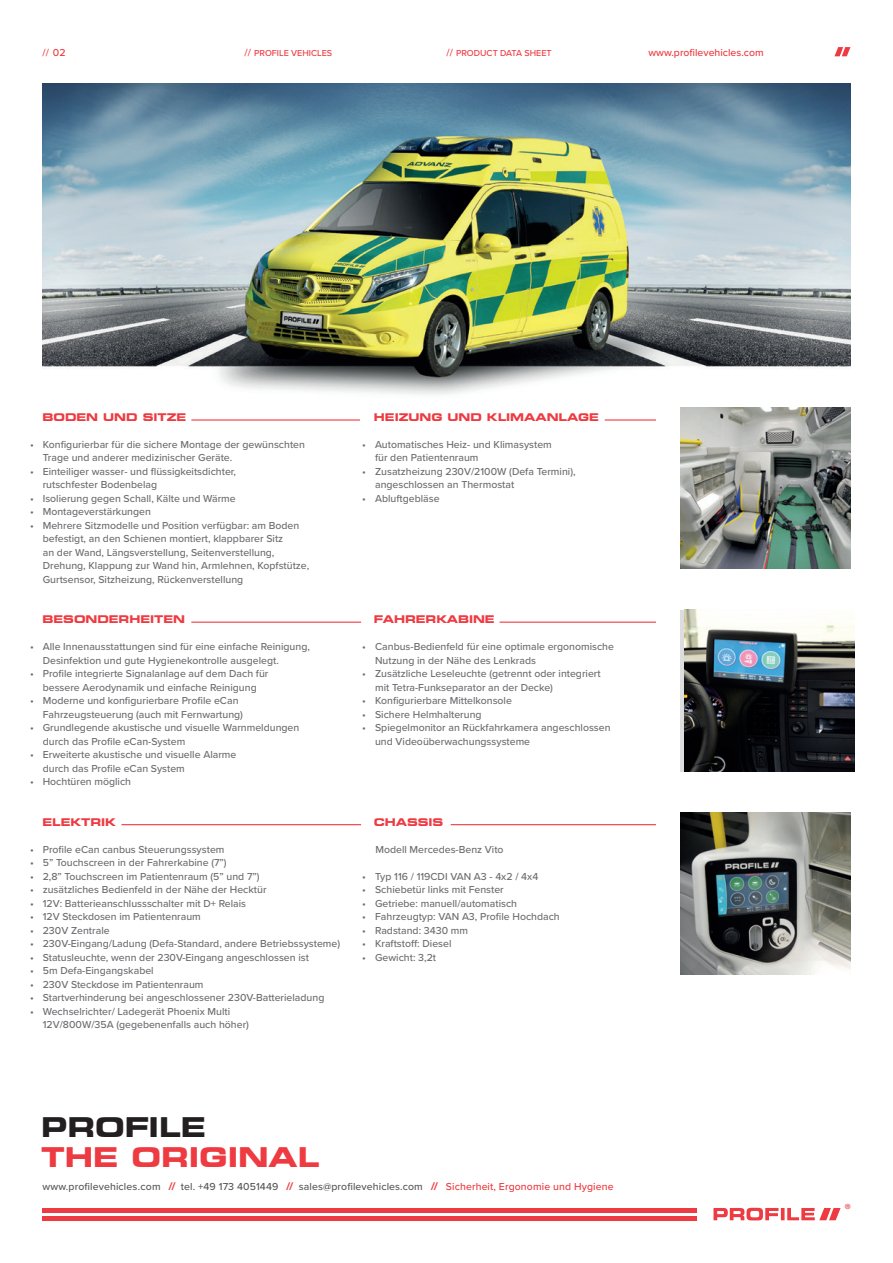
<style>
.page{position:relative;width:893px;height:1263px;background:#fff}
.page>*{position:absolute;margin:0;border:0;box-sizing:border-box;transform-origin:0 0}
.t1{font:700 expanded 27px "Square 721 BT";color:#ee3a41}
.t2{font:700 expanded 27px "Square 721 BT";color:#231f20}
.Leipis{font:500 10.5px/13.5px "Proxima Nova";color:#6c6d70}
.H3_header{font:500 10.5px "Proxima Nova";letter-spacing:.01em;color:#57585a}
.H2_otsikko{font:700 expanded 10.5px "Square 721 BT";color:#ee3a41}
.H3_header-2{font:500 10.5px "Proxima Nova";color:#ee3a41}
.H3_header-3{font:500 9px "Proxima Nova";color:#ee3a41}
.t3{font:6.9px "Square 721 Blk Normal";color:#ee3a41}
.s1{font-size:10.5px}
.s2{font-family:"Helvetica";font-weight:700;color:#ee3a41}
.s3{color:#ee3a41}
</style>
<div class="page">
<img style="left:43px;top:83px;width:807px;height:312px">
<hr style="left:605px;top:419px;width:51px;height:2px;background:#ee3a41">
<hr style="left:191px;top:419px;width:169px;height:2px;background:#ee3a41">
<img style="left:680px;top:407px;width:170px;height:162px">
<div style="left:680px;top:610px;width:170px;height:162px;background:#dcdddf"></div>
<svg style="left:834px;top:47px;width:16px;height:9px"></svg>
<hr style="left:500px;top:622px;width:156px;height:1px;background:#ee3a41">
<hr style="left:191px;top:622px;width:170px;height:1px;background:#ee3a41">
<hr style="left:451px;top:824px;width:205px;height:1px;background:#ee3a41">
<hr style="left:122px;top:824px;width:239px;height:1px;background:#ee3a41">
<hr style="left:43px;top:1216px;width:654px;height:4px;background:#ee3a41">
<hr style="left:43px;top:1208px;width:654px;height:4px;background:#ee3a41">
<svg style="left:713px;top:1208px;width:128px;height:12px"></svg>
<img style="left:684px;top:610px;width:171px;height:162px">
<img style="left:680px;top:812px;width:170px;height:162px">
<p class="H3_header-2" style="left:43px;top:45px;width:25px">// 02</p>
<p class="H3_header-3" style="left:244px;top:46px;width:89px"><span class="s1">//</span> PROFILE VEHICLES</p>
<p class="H3_header-3" style="left:446px;top:46px;width:107px"><span class="s1">//</span> PRODUCT DATA SHEET</p>
<p class="H3_header-2" style="left:648px;top:45px;width:117px">www.profilevehicles.com</p>
<p class="H2_otsikko" style="left:43px;top:410px;width:145px">BODEN UND SITZE</p>
<p class="Leipis" style="left:43px;top:437px;width:264px;text-indent:-13px">• Konfigurierbar für die sichere Montage der gewünschten<br>Trage und anderer medizinischer Geräte.</p>
<p class="Leipis" style="left:43px;top:464px;width:195px;text-indent:-13px">• Einteiliger wasser- und flüssigkeitsdichter, rutschfester Bodenbelag</p>
<p class="Leipis" style="left:30px;top:491px;width:207px">• Isolierung gegen Schall, Kälte und Wärme</p>
<p class="Leipis" style="left:30px;top:504px;width:122px">• Montageverstärkungen</p>
<p class="Leipis" style="left:43px;top:518px;width:268px;text-indent:-13px">• Mehrere Sitzmodelle und Position verfügbar: am Boden befestigt, an den Schienen montiert, klappbarer Sitz<br>an der Wand, Längsverstellung, Seitenverstellung, Drehung, Klappung zur Wand hin, Armlehnen, Kopfstütze, Gurtsensor, Sitzheizung, Rückenverstellung</p>
<p class="H2_otsikko" style="left:43px;top:613px;width:144px">BESONDERHEITEN</p>
<p class="Leipis" style="left:43px;top:639px;width:269px;text-indent:-13px">• Alle Innenausstattungen sind für eine einfache Reinigung,<br>Desinfektion und gute Hygienekontrolle ausgelegt.</p>
<p class="Leipis" style="left:30px;top:666px;width:240px;text-align:center">• Profile integrierte Signalanlage auf dem Dach für bessere Aerodynamik und einfache Reinigung</p>
<p class="Leipis" style="left:43px;top:693px;width:202px;text-indent:-13px">• Moderne und konfigurierbare Profile eCan<br>Fahrzeugsteuerung (auch mit Fernwartung)</p>
<p class="Leipis" style="left:43px;top:720px;width:258px;text-indent:-13px">• Grundlegende akustische und visuelle Warnmeldungen durch das Profile eCan-System</p>
<p class="Leipis" style="left:43px;top:747px;width:195px;text-indent:-13px">• Erweiterte akustische und visuelle Alarme durch das Profile eCan System</p>
<p class="Leipis" style="left:30px;top:774px;width:103px">• Hochtüren möglich</p>
<p class="H2_otsikko" style="left:43px;top:815px;width:75px">ELEKTRIK</p>
<p class="Leipis" style="left:30px;top:842px;width:196px">• Profile eCan canbus Steuerungssystem</p>
<p class="Leipis" style="left:30px;top:855px;width:198px">• 5” Touchscreen in der Fahrerkabine (7”)</p>
<p class="Leipis" style="left:30px;top:869px;width:231px">• 2,8” Touchscreen im Patientenraum (5” und 7”)</p>
<p class="Leipis" style="left:30px;top:882px;width:238px">• zusätzliches Bedienfeld in der Nähe der Hecktür</p>
<p class="Leipis" style="left:30px;top:896px;width:218px">• 12V: Batterieanschlussschalter mit D+ Relais</p>
<p class="Leipis" style="left:30px;top:909px;width:172px">• 12V Steckdosen im Patientenraum</p>
<p class="Leipis" style="left:30px;top:923px;width:81px">• 230V Zentrale</p>
<p class="Leipis" style="left:30px;top:936px;width:312px">• 230V-Eingang/Ladung (Defa-Standard, andere Betriebssysteme)</p>
<p class="Leipis" style="left:30px;top:950px;width:280px">• Statusleuchte, wenn der 230V-Eingang angeschlossen ist</p>
<p class="Leipis" style="left:30px;top:963px;width:125px">• 5m Defa-Eingangskabel</p>
<p class="Leipis" style="left:30px;top:977px;width:175px">• 230V Steckdose im Patientenraum</p>
<p class="Leipis" style="left:30px;top:990px;width:296px">• Startverhinderung bei angeschlossener 230V-Batterieladung</p>
<p class="Leipis" style="left:43px;top:1004px;width:208px;text-indent:-13px">• Wechselrichter/ Ladegerät Phoenix Multi<br>12V/800W/35A (gegebenenfalls auch höher)</p>
<p class="H2_otsikko" style="left:374px;top:410px;width:226px">HEIZUNG UND KLIMAANLAGE</p>
<p class="Leipis" style="left:375px;top:437px;width:178px;text-indent:-13px">• Automatisches Heiz- und Klimasystem für den Patientenraum</p>
<p class="Leipis" style="left:375px;top:464px;width:202px;text-indent:-13px">• Zusatzheizung 230V/2100W (Defa Termini), angeschlossen an Thermostat</p>
<p class="Leipis" style="left:362px;top:491px;width:79px">• Abluftgebläse</p>
<p class="H2_otsikko" style="left:374px;top:613px;width:122px">FAHRERKABINE</p>
<p class="Leipis" style="left:375px;top:639px;width:240px;text-indent:-13px">• Canbus-Bedienfeld für eine optimale ergonomische<br>Nutzung in der Nähe des Lenkrads</p>
<p class="Leipis" style="left:375px;top:666px;width:227px;text-indent:-13px">• Zusätzliche Leseleuchte (getrennt oder integriert mit Tetra-Funkseparator an der Decke)</p>
<p class="Leipis" style="left:362px;top:693px;width:151px">• Konfigurierbare Mittelkonsole</p>
<p class="Leipis" style="left:362px;top:707px;width:121px">• Sichere Helmhalterung</p>
<p class="Leipis" style="left:375px;top:720px;width:237px;text-indent:-13px">• Spiegelmonitor an Rückfahrkamera angeschlossen und Videoüberwachungssysteme</p>
<p class="H2_otsikko" style="left:374px;top:815px;width:71px">CHASSIS</p>
<p class="Leipis" style="left:375px;top:842px;width:130px">Modell Mercedes-Benz Vito</p>
<p class="Leipis" style="left:362px;top:869px;width:178px">• Typ 116 / 119CDI VAN A3 - 4x2 / 4x4</p>
<p class="Leipis" style="left:362px;top:882px;width:143px">• Schiebetür links mit Fenster</p>
<p class="Leipis" style="left:362px;top:896px;width:156px">• Getriebe: manuell/automatisch</p>
<p class="Leipis" style="left:362px;top:909px;width:199px">• Fahrzeugtyp: VAN A3, Profile Hochdach</p>
<p class="Leipis" style="left:362px;top:923px;width:107px">• Radstand: 3430 mm</p>
<p class="Leipis" style="left:362px;top:936px;width:91px">• Kraftstoff: Diesel</p>
<p class="Leipis" style="left:362px;top:950px;width:75px">• Gewicht: 3,2t</p>
<p class="t2" style="left:41px;top:1111px;width:166px">PROFILE</p>
<p class="t1" style="left:41px;top:1141px;width:280px">THE ORIGINAL</p>
<p class="H3_header" style="left:43px;top:1179px;width:573px">www.profilevehicles.com <span class="s2">//</span> tel. +49 173 4051449 <span class="s2">//</span> sales@profilevehicles.com <span class="s2">//</span> <span class="s3">Sicherheit, Ergonomie und Hygiene</span></p>
<p class="t3" style="left:845px;top:1202px;width:7px">®</p>
</div>
